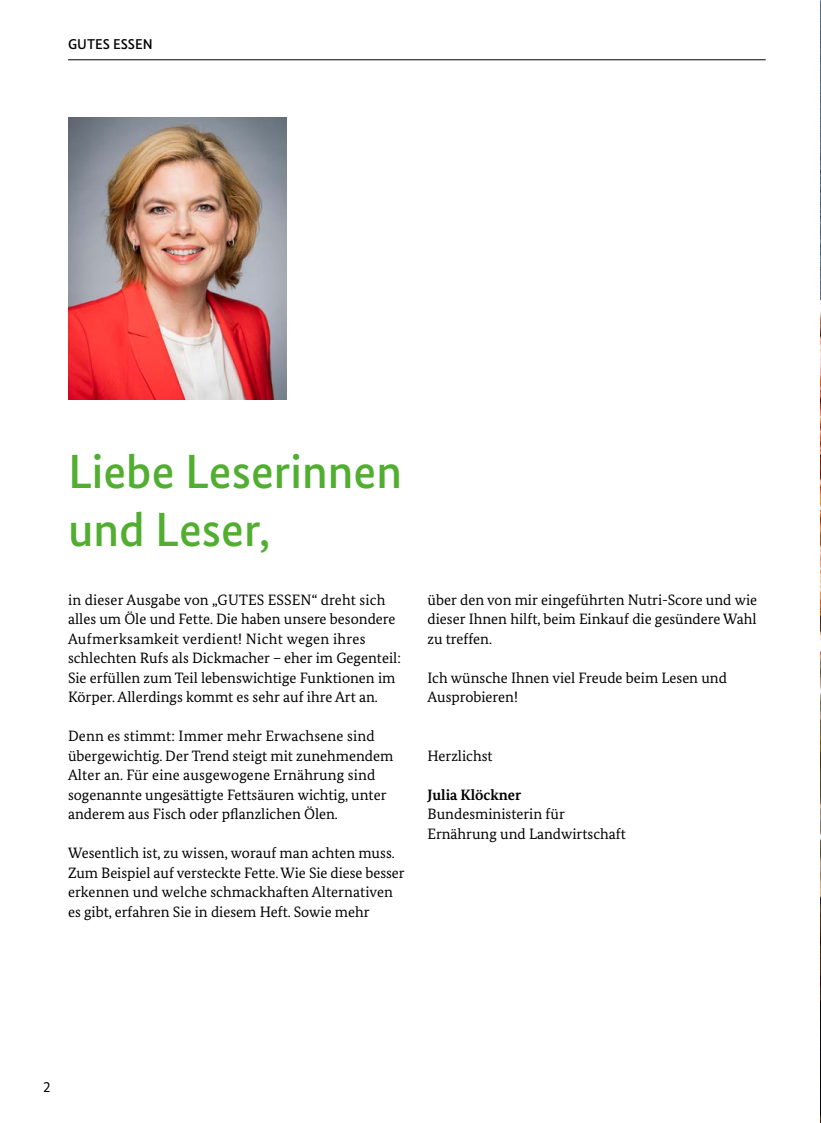
<style>
.page{position:relative;width:821px;height:1123px;background:#fff}
.page>*{position:absolute;margin:0;border:0;box-sizing:border-box;transform-origin:0 0}
.t1{font:500 48px/58.5px "Bundes Sans";color:#51ae30}
.t2{font:15px/19.5px "Bundes Serif";color:#000}
.t3{font:15px "Bundes Sans";color:#000}
.t4{font:500 14.25px "Bundes Sans";color:#000}
.s1{font-weight:700}
</style>
<div class="page">
<hr style="left:68px;top:59px;width:697px;height:1px;background:#000">
<img style="left:820px;top:0;width:1px;height:1123px">
<img style="left:68px;top:117px;width:218px;height:283px">
<p class="t4" style="left:68px;top:35px;width:86px">GUTES ESSEN</p>
<h1 class="t1" style="left:68px;top:441px;width:335px">Liebe Leserinnen und Leser,</h1>
<p class="t2" style="left:68px;top:589px;width:334px">in dieser Ausgabe von „GUTES ESSEN“ dreht sich alles um Öle und Fette. Die haben unsere besondere Aufmerksamkeit verdient! Nicht wegen ihres schlechten Rufs als Dickmacher – eher im Gegenteil:<br>Sie erfüllen zum Teil lebenswichtige Funktionen im Körper. Allerdings kommt es sehr auf ihre Art an.</p>
<p class="t2" style="left:68px;top:726px;width:327px">Denn es stimmt: Immer mehr Erwachsene sind übergewichtig. Der Trend steigt mit zunehmendem Alter an. Für eine ausgewogene Ernährung sind sogenannte ungesättigte Fettsäuren wichtig, unter anderem aus Fisch oder pflanzlichen Ölen.</p>
<p class="t2" style="left:68px;top:843px;width:338px">Wesentlich ist, zu wissen, worauf man achten muss.<br>Zum Beispiel auf versteckte Fette. Wie Sie diese besser erkennen und welche schmackhaften Alternativen es gibt, erfahren Sie in diesem Heft. Sowie mehr</p>
<p class="t2" style="left:427px;top:589px;width:331px;text-align:justify">über den von mir eingeführten Nutri-Score und wie dieser Ihnen hilft, beim Einkauf die gesündere Wahl zu treffen.</p>
<p class="t2" style="left:427px;top:667px;width:301px">Ich wünsche Ihnen viel Freude beim Lesen und<br>Ausprobieren!</p>
<p class="t2" style="left:427px;top:745px;width:67px">Herzlichst</p>
<p class="t2" style="left:427px;top:784px;width:200px"><span class="s1">Julia Klöckner<br></span>Bundesministerin für<br>Ernährung und Landwirtschaft</p>
<p class="t3" style="left:43px;top:1078px;width:9px">2</p>
</div>
